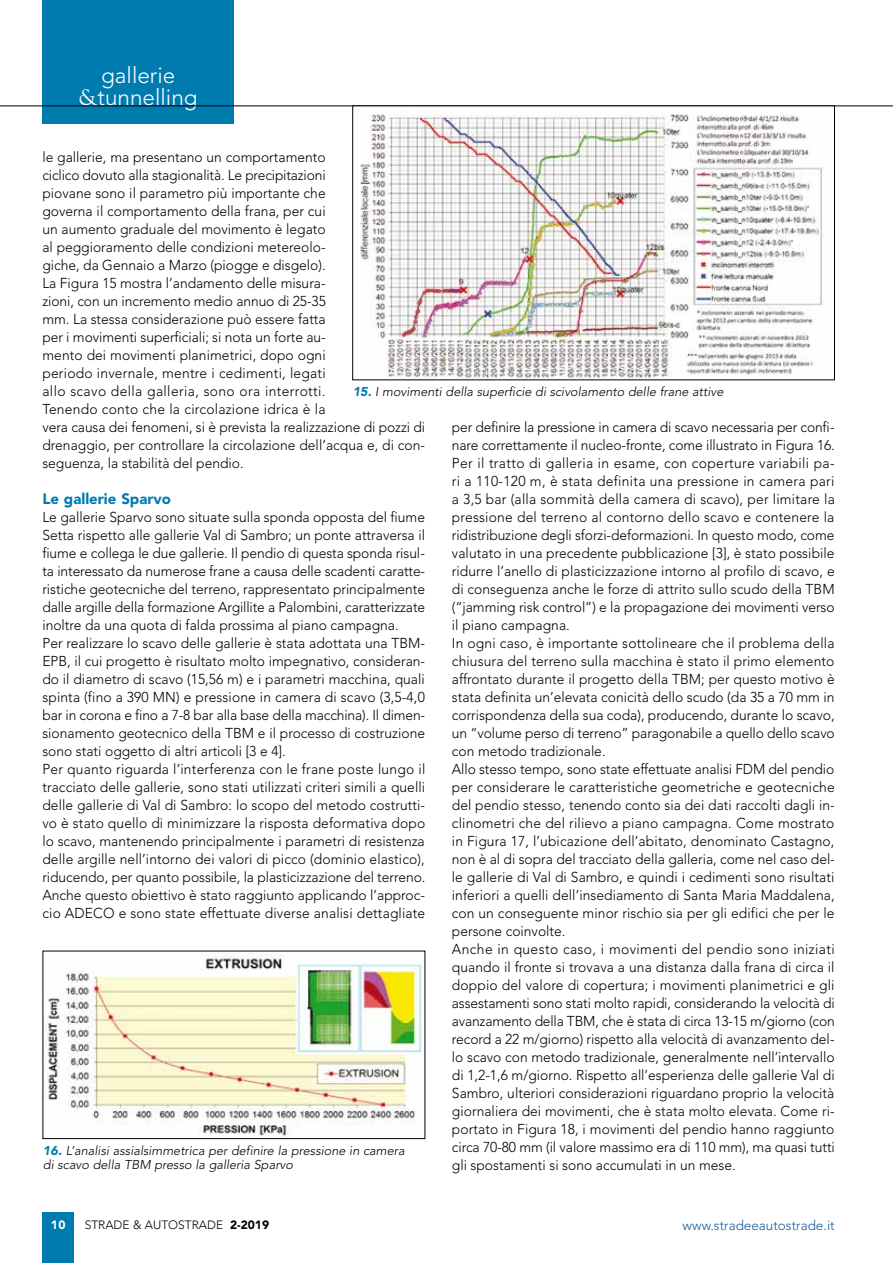
<style>
.page{position:relative;width:893px;height:1263px;background:#fff}
.page>*{position:absolute;margin:0;border:0;box-sizing:border-box;transform-origin:0 0}
.t1{font:300 22.5px/22.5px "Avenir";color:#fff;text-align:center}
.t2{font:900 15px "Avenir";color:#007bb0}
.t3{font:300 14.25px/18px "Avenir";color:#000}
.t4{font:300 13.5px "Avenir";color:#165b9a}
.t5{font:italic 300 12.75px/14.2px "Avenir";color:#000}
.t6{font:300 12px "Avenir";color:#000}
.t7{font:900 12px "Avenir";color:#fff}
.s1{font-family:"Goudy Std";font-weight:400}
.s2{font-weight:900;color:#007bb0}
.s3{font-weight:900}
</style>
<div class="page">
<div style="left:43px;top:0;width:191px;height:124px;background:#007bb0"></div>
<div style="left:42px;top:1212px;width:32px;height:51px;background:#007bb0"></div>
<hr style="left:0;top:106px;width:893px;height:1px;background:#000">
<img style="left:360px;top:111px;width:464px;height:267px">
<div style="left:352px;top:106px;width:483px;height:274px;border:1px solid #000"></div>
<img style="left:45px;top:953px;width:378px;height:184px">
<div style="left:43px;top:951px;width:382px;height:188px;border:1px solid #000"></div>
<h1 class="t1" style="left:79px;top:64px;width:120px">gallerie <span class="s1">&amp;</span>tunnelling</h1>
<p class="t3" style="left:42px;top:148px;width:384px">le gallerie, ma presentano un comportamento<br>ciclico dovuto alla stagionalità. Le precipitazioni<br>piovane sono il parametro più importante che<br>governa il comportamento della frana, per cui<br>un aumento graduale del movimento è legato<br>al peggioramento delle condizioni metereolo-<br>giche, da Gennaio a Marzo (piogge e disgelo).<br>La Figura 15 mostra l’andamento delle misura-<br>zioni, con un incremento medio annuo di 25-35<br>mm. La stessa considerazione può essere fatta<br>per i movimenti superficiali; si nota un forte au-<br>mento dei movimenti planimetrici, dopo ogni<br>periodo invernale, mentre i cedimenti, legati<br>allo scavo della galleria, sono ora interrotti.<br>Tenendo conto che la circolazione idrica è la<br>vera causa dei fenomeni, si è prevista la realizzazione di pozzi di drenaggio, per controllare la circolazione dell’acqua e, di con&shy;seguenza, la stabilità del pendio.</p>
<p class="t2" style="left:42px;top:490px;width:130px">Le gallerie Sparvo</p>
<p class="t3" style="left:42px;top:508px;width:385px">Le gallerie Sparvo sono situate sulla sponda opposta del fiume Setta rispetto alle gallerie Val di Sambro; un ponte attraversa il fiume e collega le due gallerie. Il pendio di questa sponda risul&shy;ta interessato da numerose frane a causa delle scadenti caratte&shy;ristiche geotecniche del terreno, rappresentato principalmente dalle argille della formazione Argillite a Palombini, caratterizzate inoltre da una quota di falda prossima al piano campagna.<br>Per realizzare lo scavo delle gallerie è stata adottata una TBM-EPB, il cui progetto è risultato molto impegnativo, consideran&shy;do il diametro di scavo (15,56 m) e i parametri macchina, quali spinta (fino a 390 MN) e pressione in camera di scavo (3,5-4,0 bar in corona e fino a 7-8 bar alla base della macchina). Il dimen&shy;sionamento geotecnico della TBM e il processo di costruzione sono stati oggetto di altri articoli [3 e 4].<br>Per quanto riguarda l’interferenza con le frane poste lungo il tracciato delle gallerie, sono stati utilizzati criteri simili a quelli delle gallerie di Val di Sambro: lo scopo del metodo costrutti&shy;vo è stato quello di minimizzare la risposta deformativa dopo lo scavo, mantenendo principalmente i parametri di resistenza delle argille nell’intorno dei valori di picco (dominio elastico), riducendo, per quanto possibile, la plasticizzazione del terreno.<br>Anche questo obiettivo è stato raggiunto applicando l’approc&shy;cio ADECO e sono state effettuate diverse analisi dettagliate</p>
<p class="t5" style="left:353px;top:385px;width:372px"><span class="s2">15.</span> I movimenti della superficie di scivolamento delle frane attive</p>
<p class="t3" style="left:452px;top:418px;width:384px">per definire la pressione in camera di scavo necessaria per confi&shy;nare correttamente il nucleo-fronte, come illustrato in Figura 16.<br>Per il tratto di galleria in esame, con coperture variabili pa&shy;ri a 110-120 m, è stata definita una pressione in camera pari a 3,5 bar (alla sommità della camera di scavo), per limitare la pressione del terreno al contorno dello scavo e contenere la ridistribuzione degli sforzi-deformazioni. In questo modo, come valutato in una precedente pubblicazione [3], è stato possibile ridurre l’anello di plasticizzazione intorno al profilo di scavo, e di conseguenza anche le forze di attrito sullo scudo della TBM (“jamming risk control”) e la propagazione dei movimenti verso il piano campagna.<br>In ogni caso, è importante sottolineare che il problema della chiusura del terreno sulla macchina è stato il primo elemento affrontato durante il progetto della TBM; per questo motivo è stata definita un’elevata conicità dello scudo (da 35 a 70 mm in corrispondenza della sua coda), producendo, durante lo scavo, un “volume perso di terreno” paragonabile a quello dello scavo con metodo tradizionale.<br>Allo stesso tempo, sono state effettuate analisi FDM del pendio per considerare le caratteristiche geometriche e geotecniche del pendio stesso, tenendo conto sia dei dati raccolti dagli in&shy;clinometri che del rilievo a piano campagna. Come mostrato in Figura 17, l’ubicazione dell’abitato, denominato Castagno, non è al di sopra del tracciato della galleria, come nel caso del&shy;le gallerie di Val di Sambro, e quindi i cedimenti sono risultati inferiori a quelli dell’insediamento di Santa Maria Maddalena, con un conseguente minor rischio sia per gli edifici che per le persone coinvolte.<br>Anche in questo caso, i movimenti del pendio sono iniziati quando il fronte si trovava a una distanza dalla frana di circa il doppio del valore di copertura; i movimenti planimetrici e gli assestamenti sono stati molto rapidi, considerando la velocità di avanzamento della TBM, che è stata di circa 13-15 m/giorno (con record a 22 m/giorno) rispetto alla velocità di avanzamento del&shy;lo scavo con metodo tradizionale, generalmente nell’intervallo di 1,2-1,6 m/giorno. Rispetto all’esperienza delle gallerie Val di Sambro, ulteriori considerazioni riguardano proprio la velocità giornaliera dei movimenti, che è stata molto elevata. Come ri&shy;portato in Figura 18, i movimenti del pendio hanno raggiunto circa 70-80 mm (il valore massimo era di 110 mm), ma quasi tutti gli spostamenti si sono accumulati in un mese.</p>
<p class="t5" style="left:43px;top:1143px;width:363px"><span class="s2">16.</span> L’analisi assialsimmetrica per definire la pressione in camera di scavo della TBM presso la galleria Sparvo</p>
<p class="t7" style="left:51px;top:1217px;width:16px">10</p>
<p class="t6" style="left:85px;top:1218px;width:186px">STRADE &amp; AUTOSTRADE <span class="s3">2-2019</span></p>
<p class="t4" style="left:683px;top:1217px;width:154px">www.stradeeautostrade.it</p>
</div>
